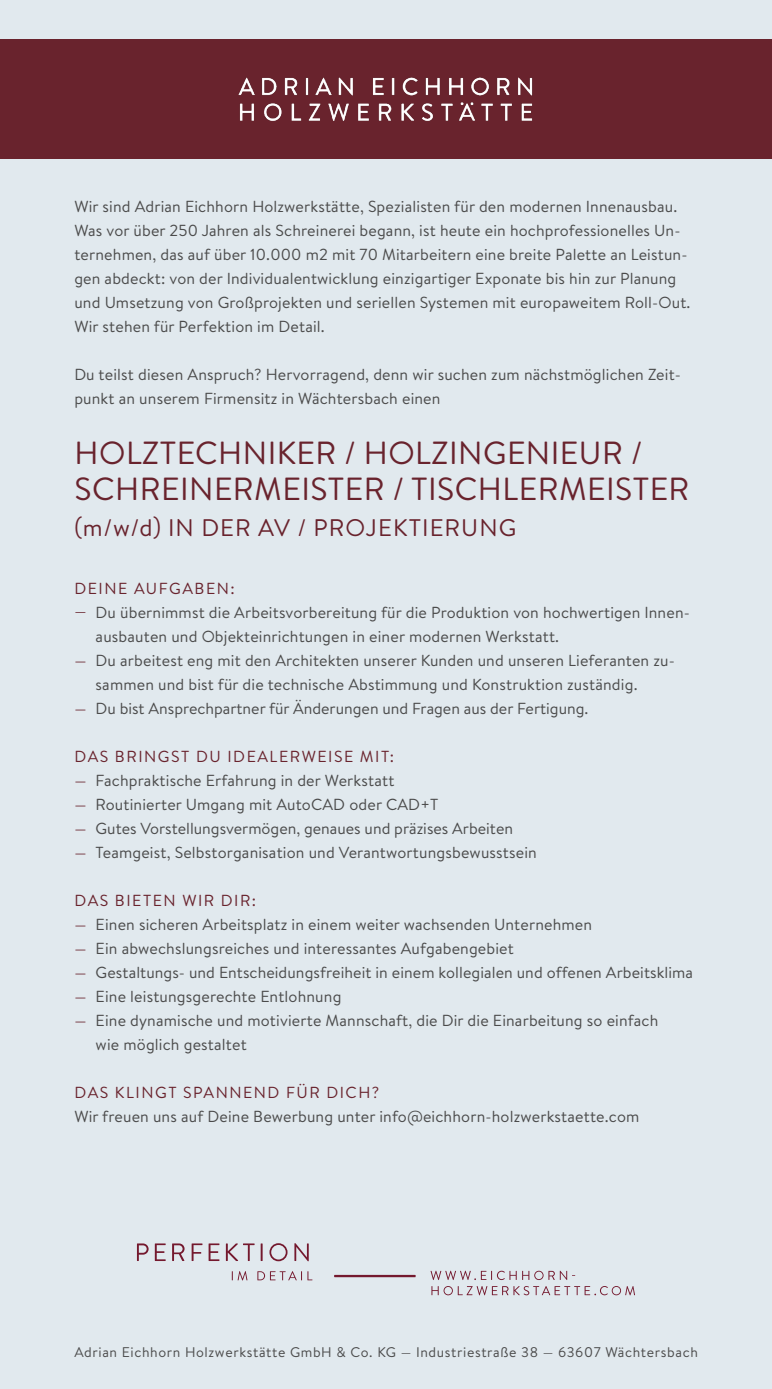
<style>
.page{position:relative;width:772px;height:1389px;background:#fff}
.page>*{position:absolute;margin:0;border:0;box-sizing:border-box;transform-origin:0 0}
.t1{font:32px/36px "Brandon Text";letter-spacing:.015em;color:#69232d}
.t2{font:24px "Brandon Text";letter-spacing:.045em;color:#69232d}
.t3{font:16px/24px "Brandon Text";letter-spacing:.01em;color:#4b4b4b}
.t4{font:16px "Brandon Text";letter-spacing:.095em;color:#69232d}
.t5{font:14px "Brandon Text";letter-spacing:.045em;color:#4b4b4b}
.s1{color:#69232d}
</style>
<div class="page">
<div style="left:0;top:0;width:771px;height:1389px;background:#e1e9ee"></div>
<div style="left:0;top:40px;width:771px;height:119px;background:#69232d"></div>
<hr style="left:334px;top:1275px;width:81px;height:2px;background:#74192e">
<svg style="left:431px;top:1286px;width:203px;height:9px"></svg>
<svg style="left:430px;top:1271px;width:144px;height:9px"></svg>
<svg style="left:232px;top:1271px;width:80px;height:9px"></svg>
<svg style="left:137px;top:1243px;width:171px;height:18px"></svg>
<img style="left:163px;top:39px;width:445px;height:82px">
<p class="t3" style="left:74px;top:194px;width:617px">Wir sind Adrian Eichhorn Holzwerkstätte, Spezialisten für den modernen Innenausbau.<br>Was vor über 250 Jahren als Schreinerei begann, ist heute ein hochprofessionelles Un&shy;ternehmen, das auf über 10.000 m2 mit 70 Mitarbeitern eine breite Palette an Leistun&shy;gen abdeckt: von der Individualentwicklung einzigartiger Exponate bis hin zur Planung und Umsetzung von Großprojekten und seriellen Systemen mit europaweitem Roll-Out.<br>Wir stehen für Perfektion im Detail.</p>
<p class="t3" style="left:74px;top:362px;width:607px">Du teilst diesen Anspruch? Hervorragend, denn wir suchen zum nächstmöglichen Zeit&shy;punkt an unserem Firmensitz in Wächtersbach einen</p>
<p class="t1" style="left:74px;top:434px;width:616px">HOLZTECHNIKER / HOLZINGENIEUR /<br>SCHREINERMEISTER / TISCHLERMEISTER</p>
<p class="t2" style="left:74px;top:511px;width:443px">(m/w/d) IN DER AV / PROJEKTIERUNG</p>
<p class="t4" style="left:74px;top:578px;width:162px">DEINE AUFGABEN:</p>
<p class="t3" style="left:96px;top:600px;width:595px;text-indent:-21px"><span class="s1">—</span> Du übernimmst die Arbeitsvorbereitung für die Produktion von hochwertigen Innen&shy;ausbauten und Objekteinrichtungen in einer modernen Werkstatt.</p>
<p class="t3" style="left:96px;top:648px;width:580px;text-indent:-21px"><span class="s1">—</span> Du arbeitest eng mit den Architekten unserer Kunden und unseren Lieferanten zu&shy;sammen und bist für die technische Abstimmung und Konstruktion zuständig.</p>
<p class="t3" style="left:74px;top:696px;width:515px"><span class="s1">—</span> Du bist Ansprechpartner für Änderungen und Fragen aus der Fertigung.</p>
<p class="t4" style="left:74px;top:746px;width:321px">DAS BRINGST DU IDEALERWEISE MIT:</p>
<p class="t3" style="left:74px;top:768px;width:321px"><span class="s1">—</span> Fachpraktische Erfahrung in der Werkstatt</p>
<p class="t3" style="left:74px;top:792px;width:365px"><span class="s1">—</span> Routinierter Umgang mit AutoCAD oder CAD+T</p>
<p class="t3" style="left:74px;top:816px;width:440px"><span class="s1">—</span> Gutes Vorstellungsvermögen, genaues und präzises Arbeiten</p>
<p class="t3" style="left:74px;top:840px;width:463px"><span class="s1">—</span> Teamgeist, Selbstorganisation und Verantwortungsbewusstsein</p>
<p class="t4" style="left:74px;top:890px;width:183px">DAS BIETEN WIR DIR:</p>
<p class="t3" style="left:74px;top:912px;width:519px"><span class="s1">—</span> Einen sicheren Arbeitsplatz in einem weiter wachsenden Unternehmen</p>
<p class="t3" style="left:74px;top:936px;width:441px"><span class="s1">—</span> Ein abwechslungsreiches und interessantes Aufgabengebiet</p>
<p class="t3" style="left:74px;top:960px;width:620px"><span class="s1">—</span> Gestaltungs- und Entscheidungsfreiheit in einem kollegialen und offenen Arbeitsklima</p>
<p class="t3" style="left:74px;top:984px;width:268px"><span class="s1">—</span> Eine leistungsgerechte Entlohnung</p>
<p class="t3" style="left:74px;top:1008px;width:585px"><span class="s1">—</span> Eine dynamische und motivierte Mannschaft, die Dir die Einarbeitung so einfach</p>
<p class="t3" style="left:96px;top:1032px;width:152px">wie möglich gestaltet</p>
<p class="t4" style="left:74px;top:1082px;width:306px">DAS KLINGT SPANNEND FÜR DICH?</p>
<p class="t3" style="left:74px;top:1104px;width:566px">Wir freuen uns auf Deine Bewerbung unter info@eichhorn-holzwerkstaette.com</p>
<p class="t5" style="left:74px;top:1342px;width:624px">Adrian Eichhorn Holzwerkstätte GmbH &amp; Co. KG — Industriestraße 38 — 63607 Wächtersbach</p>
</div>
